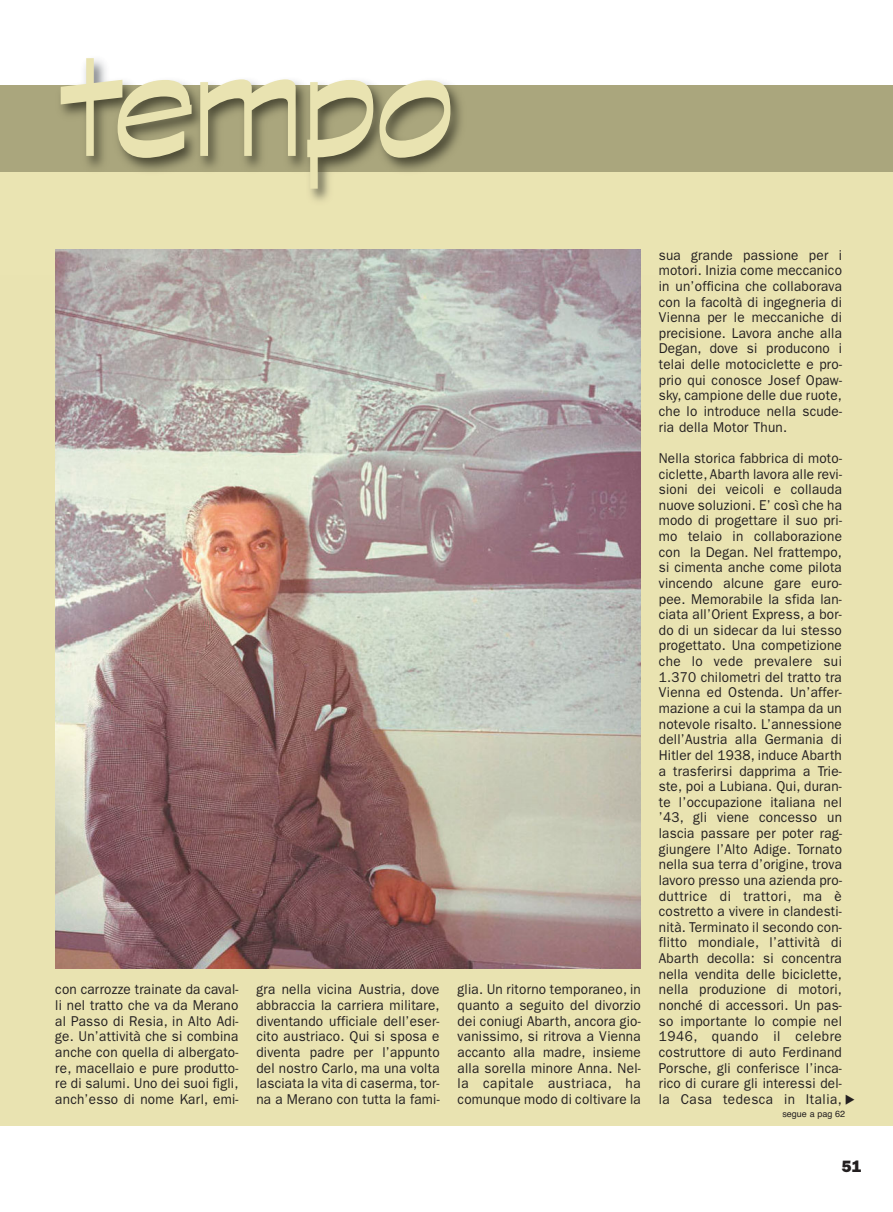
<style>
.page{position:relative;width:893px;height:1212px;background:#fff}
.page>*{position:absolute;margin:0;border:0;box-sizing:border-box;transform-origin:0 0}
.t1{font:180px "Graphite Std";letter-spacing:-.03em;color:#e9e3b1}
.t2{font:16.5px "ITC Franklin Gothic Std Hvy";color:#231f20}
.t3{font:14.25px/15.6px "ITC Franklin Gothic Std";letter-spacing:.015em;color:#231f20;text-align:justify;scale:.95 1}
.t4{font:9px "Helvetica";color:#231f20}
</style>
<div class="page">
<div style="left:0;top:156px;width:893px;height:969px;background:#e9e3b1"></div>
<div style="left:0;top:85px;width:893px;height:87px;background:#aaa67d"></div>
<img style="left:55px;top:59px;width:586px;height:191px">
<img style="left:55px;top:250px;width:586px;height:719px">
<h1 class="t1" style="left:59px;top:-12px;width:398px">tempo</h1>
<p class="t3" style="left:55px;top:983px;width:194px">con carrozze trainate da caval&shy;li nel tratto che va da Merano al Passo di Resia, in Alto Adi&shy;ge. Un’attività che si combina anche con quella di albergato&shy;re, macellaio e pure produtto&shy;re di salumi. Uno dei suoi figli, anch’esso di nome Karl, emi-</p>
<p class="t3" style="left:256px;top:983px;width:194px">gra nella vicina Austria, dove abbraccia la carriera militare, diventando ufficiale dell’eser&shy;cito austriaco. Qui si sposa e diventa padre per l’appunto del nostro Carlo, ma una volta lasciata la vita di caserma, tor&shy;na a Merano con tutta la fami-</p>
<p class="t3" style="left:458px;top:983px;width:194px">glia. Un ritorno temporaneo, in quanto a seguito del divorzio dei coniugi Abarth, ancora gio&shy;vanissimo, si ritrova a Vienna accanto alla madre, insieme alla sorella minore Anna. Nel&shy;la capitale austriaca, ha comunque modo di coltivare la</p>
<p class="t3" style="left:659px;top:248px;width:194px">sua grande passione per i motori. Inizia come meccanico in un’officina che collaborava con la facoltà di ingegneria di Vienna per le meccaniche di precisione. Lavora anche alla Degan, dove si producono i telai delle motociclette e pro&shy;prio qui conosce Josef Opaw&shy;sky, campione delle due ruote, che lo introduce nella scude&shy;ria della Motor Thun.</p>
<p class="t3" style="left:659px;top:451px;width:194px">Nella storica fabbrica di moto&shy;ciclette, Abarth lavora alle revi&shy;sioni dei veicoli e collauda nuove soluzioni. E’ così che ha modo di progettare il suo pri&shy;mo telaio in collaborazione con la Degan. Nel frattempo, si cimenta anche come pilota vincendo alcune gare euro&shy;pee. Memorabile la sfida lan&shy;ciata all’Orient Express, a bor&shy;do di un sidecar da lui stesso progettato. Una competizione che lo vede prevalere sui 1.370 chilometri del tratto tra Vienna ed Ostenda. Un’affer&shy;mazione a cui la stampa da un notevole risalto. L’annessione dell’Austria alla Germania di Hitler del 1938, induce Abarth a trasferirsi dapprima a Trie&shy;ste, poi a Lubiana. Qui, duran&shy;te l’occupazione italiana nel ’43, gli viene concesso un lascia passare per poter rag&shy;giungere l’Alto Adige. Tornato nella sua terra d’origine, trova lavoro presso una azienda pro&shy;duttrice di trattori, ma è costretto a vivere in clandesti&shy;nità. Terminato il secondo con&shy;flitto mondiale, l’attività di Abarth decolla: si concentra nella vendita delle biciclette, nella produzione di motori, nonché di accessori. Un pas&shy;so importante lo compie nel 1946, quando il celebre costruttore di auto Ferdinand Porsche, gli conferisce l’inca&shy;rico di curare gli interessi del&shy;la Casa tedesca in Italia,</p>
<p class="t4" style="left:782px;top:1110px;width:64px">segue a pag 62</p>
<p class="t2" style="left:842px;top:1160px;width:21px">51</p>
</div>
